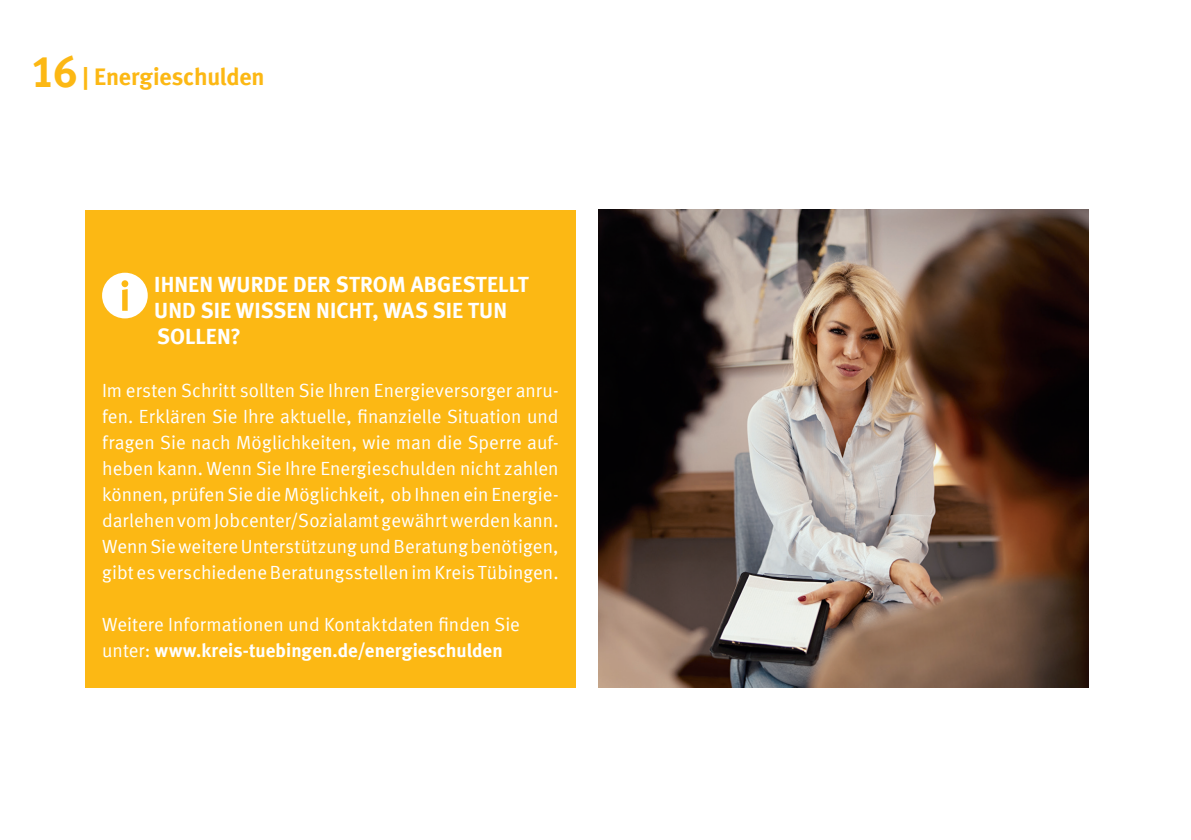
<style>
.page{position:relative;width:1191px;height:840px;background:#fff}
.page>*{position:absolute;margin:0;border:0;box-sizing:border-box;transform-origin:0 0}
.t1{font:700 24px "VZ Meta LF";letter-spacing:-.005em;color:#fcb814}
.t2{font:700 22px/26px "VZ Meta LF";letter-spacing:.005em;color:#fff}
.t3{font:19px/26px "VZ Meta LF";letter-spacing:.005em;color:#fff;text-align:justify}
.s1{font-size:44px}
.s2{font-weight:700}
</style>
<div class="page">
<div style="left:85px;top:209px;width:490px;height:478px;background:#fcb814"></div>
<img style="left:598px;top:209px;width:491px;height:478px">
<p class="t1" style="left:31px;top:62px;width:235px"><span class="s1">16</span> | Energieschulden</p>
<p class="t2" style="left:154px;top:271px;width:376px">IHNEN WURDE DER STROM ABGESTELLT<br>UND SIE WISSEN NICHT, WAS SIE TUN<br>SOLLEN?</p>
<p class="t3" style="left:102px;top:376px;width:458px">Im ersten Schritt sollten Sie Ihren Energieversorger anru&shy;fen. Erklären Sie Ihre aktuelle, finanzielle Situation und fragen Sie nach Möglichkeiten, wie man die Sperre auf&shy;heben kann. Wenn Sie Ihre Energieschulden nicht zahlen können, prüfen Sie die Möglichkeit, ob Ihnen ein Energie&shy;darlehen vom Jobcenter/Sozialamt gewährt werden kann.<br>Wenn Sie weitere Unterstützung und Beratung benötigen, gibt es verschiedene Beratungsstellen im Kreis Tübingen.</p>
<p class="t3" style="left:102px;top:610px;width:419px">Weitere Informationen und Kontaktdaten finden Sie unter: <span class="s2">www.kreis-tuebingen.de/energieschulden</span></p>
</div>
